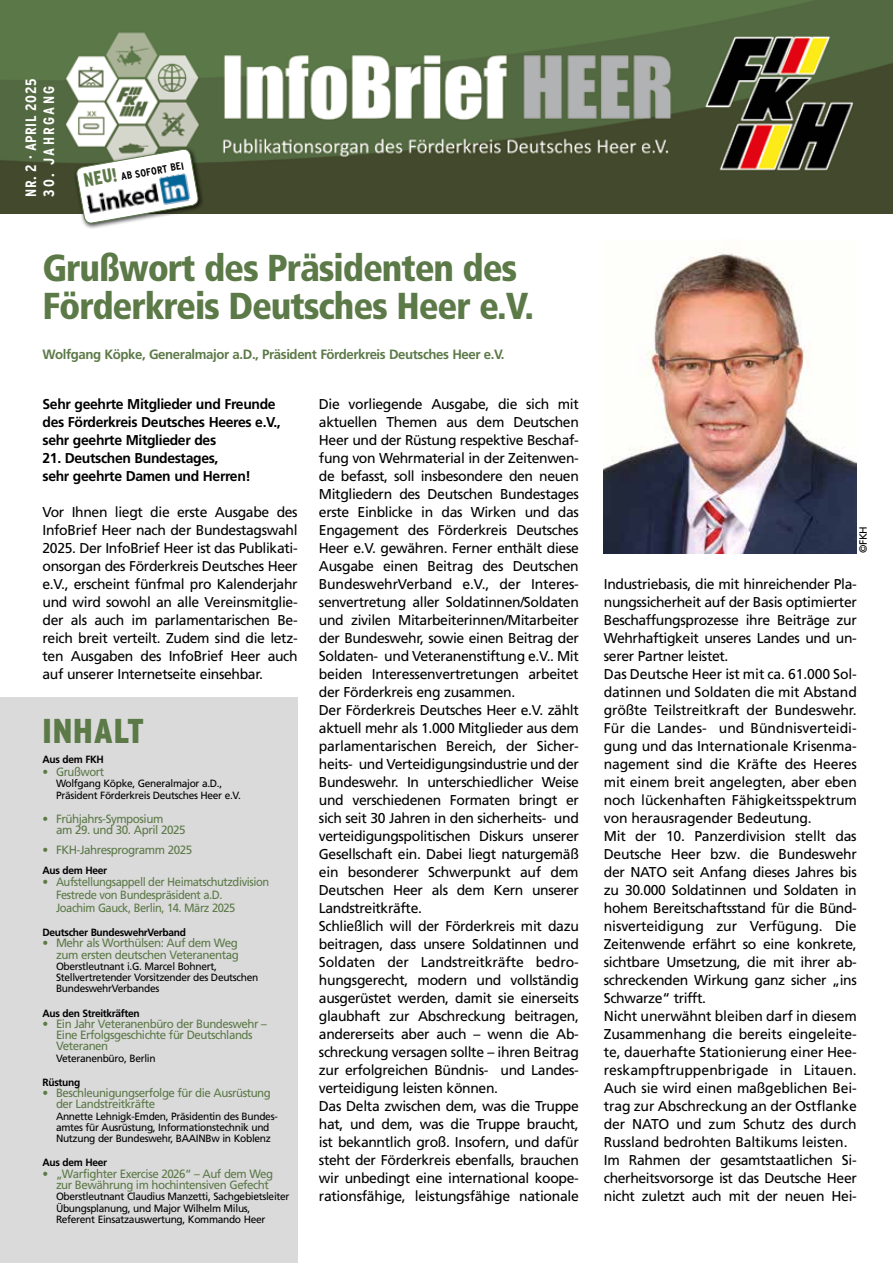
<style>
.page{position:relative;width:893px;height:1263px;background:#fff}
.page>*{position:absolute;margin:0;border:0;box-sizing:border-box;transform-origin:0 0}
.t1{font:900 condensed 37.5px/37.5px "Frutiger";letter-spacing:-.03em;color:#5c7948}
.t2{font:900 condensed 34.5px "Interstate";letter-spacing:.025em;color:#5c7948}
.t3{font:700 condensed 15px "Interstate";letter-spacing:.03em;color:#fff}
.t4{font:700 condensed 15px "Interstate";letter-spacing:.15em;color:#fff}
.t5{font:14.25px/18px "Frutiger LT Pro";letter-spacing:-.025em;color:#000}
.t6{font:700 14.25px/18px "Frutiger";letter-spacing:-.025em;color:#000}
.t7{font:700 13.5px "Frutiger";letter-spacing:-.03em;color:#5c7948}
.t8{font:12px/11.2px "Frutiger LT Pro";letter-spacing:-.04em;color:#5c7948}
.t9{font:10.5px/11.2px "Frutiger LT Pro";letter-spacing:-.03em;color:#000}
.t10{font:700 10.5px "Frutiger LT Pro";letter-spacing:-.03em;color:#000}
.t11{font:700 condensed 10.5px "Interstate";color:#000}
.s1{font-weight:900;font-size:19.35px;color:#5c7948}
</style>
<div class="page">
<div style="left:0;top:697px;width:298px;height:566px;background:#dadada"></div>
<img style="left:0;top:0;width:893px;height:213px">
<img style="left:604px;top:250px;width:253px;height:303px">
<div style="left:74px;top:146px;width:130px;height:83px;background:#000;opacity:.75"></div>
<svg style="left:76px;top:148px;width:123px;height:78px"></svg>
<img style="left:86px;top:173px;width:105px;height:45px">
<p class="t3" style="left:23px;top:197px;width:120px;rotate:-90deg">NR. 2 · APRIL 2025</p>
<p class="t4" style="left:41px;top:197px;width:113px;rotate:-90deg">30. JAHRGANG</p>
<p class="t11" style="left:83px;top:177px;width:102px;rotate:-10deg"><span class="s1">NEU!</span> AB SOFORT BEI</p>
<h1 class="t1" style="left:43px;top:250px;width:493px">Grußwort des Präsidenten des<br>Förderkreis Deutsches Heer e.V.</h1>
<p class="t7" style="left:43px;top:346px;width:463px">Wolfgang Köpke, Generalmajor a.D., Präsident Förderkreis Deutsches Heer e.V.</p>
<p class="t6" style="left:43px;top:395px;width:240px">Sehr geehrte Mitglieder und Freunde des Förderkreis Deutsches Heeres e.V., sehr geehrte Mitglieder des</p>
<p class="t6" style="left:43px;top:449px;width:210px">21. Deutschen Bundestages,<br>sehr geehrte Damen und Herren!</p>
<p class="t5" style="left:43px;top:503px;width:257px;text-align:justify">Vor Ihnen liegt die erste Ausgabe des InfoBrief Heer nach der Bundestagswahl 2025. Der InfoBrief Heer ist das Publikati&shy;onsorgan des Förderkreis Deutsches Heer e.V., erscheint fünfmal pro Kalenderjahr und wird sowohl an alle Vereinsmitglie&shy;der als auch im parlamentarischen Be&shy;reich breit verteilt. Zudem sind die letz&shy;ten Ausgaben des InfoBrief Heer auch auf unserer Internetseite einsehbar.</p>
<p class="t5" style="left:319px;top:395px;width:262px">Die vorliegende Ausgabe, die sich mit aktuellen Themen aus dem Deutschen Heer und der Rüstung respektive Beschaf&shy;fung von Wehrmaterial in der Zeitenwen&shy;de befasst, soll insbesondere den neuen Mitgliedern des Deutschen Bundestages erste Einblicke in das Wirken und das Engagement des Förderkreis Deutsches Heer e.V. gewähren. Ferner enthält diese Ausgabe einen Beitrag des Deutschen BundeswehrVerband e.V., der Interes&shy;senvertretung aller Soldatinnen/Soldaten und zivilen Mitarbeiterinnen/Mitarbeiter der Bundeswehr, sowie einen Beitrag der Soldaten- und Veteranenstiftung e.V.. Mit beiden Interessenvertretungen arbeitet der Förderkreis eng zusammen.<br>Der Förderkreis Deutsches Heer e.V. zählt aktuell mehr als 1.000 Mitglieder aus dem parlamentarischen Bereich, der Sicher&shy;heits- und Verteidigungsindustrie und der Bundeswehr. In unterschiedlicher Weise und verschiedenen Formaten bringt er sich seit 30 Jahren in den sicherheits- und verteidigungspolitischen Diskurs unserer Gesellschaft ein. Dabei liegt naturgemäß ein besonderer Schwerpunkt auf dem Deutschen Heer als dem Kern unserer Landstreitkräfte.<br>Schließlich will der Förderkreis mit dazu beitragen, dass unsere Soldatinnen und Soldaten der Landstreitkräfte bedro&shy;hungsgerecht, modern und vollständig ausgerüstet werden, damit sie einerseits glaubhaft zur Abschreckung beitragen, andererseits aber auch – wenn die Ab&shy;schreckung versagen sollte – ihren Beitrag zur erfolgreichen Bündnis- und Landes&shy;verteidigung leisten können.<br>Das Delta zwischen dem, was die Truppe hat, und dem, was die Truppe braucht, ist bekanntlich groß. Insofern, und dafür steht der Förderkreis ebenfalls, brauchen wir unbedingt eine international koope&shy;rationsfähige, leistungsfähige nationale</p>
<h2 class="t2" style="left:43px;top:712px;width:103px">INHALT</h2>
<p class="t10" style="left:43px;top:753px;width:63px">Aus dem FKH</p>
<p class="t8" style="left:43px;top:766px;width:63px">• Grußwort</p>
<p class="t9" style="left:56px;top:778px;width:186px">Wolfgang Köpke, Generalmajor a.D.,<br>Präsident Förderkreis Deutsches Heer e.V.</p>
<p class="t8" style="left:56px;top:813px;width:131px;text-indent:-14px">• Frühjahrs-Symposium<br>am 29. und 30. April 2025</p>
<p class="t8" style="left:43px;top:844px;width:151px">• FKH-Jahresprogramm 2025</p>
<p class="t10" style="left:43px;top:864px;width:66px">Aus dem Heer</p>
<p class="t8" style="left:56px;top:876px;width:215px;line-height:12.8px;text-indent:-14px">• Aufstellungsappell der Heimatschutzdivision<br>Festrede von Bundespräsident a.D.<br>Joachim Gauck, Berlin, 14. März 2025</p>
<p class="t10" style="left:43px;top:926px;width:145px">Deutscher BundeswehrVerband</p>
<p class="t8" style="left:43px;top:937px;width:198px;text-align:right">• Mehr als Worthülsen: Auf dem Weg zum ersten deutschen Veteranentag</p>
<p class="t9" style="left:56px;top:961px;width:204px">Oberstleutnant i.G. Marcel Bohnert,<br>Stellvertretender Vorsitzender des Deutschen<br>BundeswehrVerbandes</p>
<p class="t10" style="left:43px;top:1007px;width:99px">Aus den Streitkräften</p>
<p class="t8" style="left:56px;top:1018px;width:212px;text-indent:-14px">• Ein Jahr Veteranenbüro der Bundeswehr –<br>Eine Erfolgsgeschichte für Deutschlands<br>Veteranen</p>
<p class="t9" style="left:56px;top:1052px;width:101px">Veteranenbüro, Berlin</p>
<p class="t10" style="left:43px;top:1076px;width:39px">Rüstung</p>
<p class="t8" style="left:56px;top:1087px;width:216px;text-indent:-14px">• Beschleunigungserfolge für die Ausrüstung der Landstreitkräfte</p>
<p class="t9" style="left:56px;top:1110px;width:223px">Annette Lehnigk-Emden, Präsidentin des Bundes&shy;amtes für Ausrüstung, Informationstechnik und<br>Nutzung der Bundeswehr, BAAINBw in Koblenz</p>
<p class="t10" style="left:43px;top:1156px;width:66px">Aus dem Heer</p>
<p class="t8" style="left:56px;top:1168px;width:219px;text-indent:-14px">• „Warfighter Exercise 2026“ – Auf dem Weg zur Bewährung im hochintensiven Gefecht</p>
<p class="t9" style="left:56px;top:1191px;width:235px">Oberstleutnant Claudius Manzetti, Sachgebietsleiter<br>Übungsplanung, und Major Wilhelm Milus,<br>Referent Einsatzauswertung, Kommando Heer</p>
<p class="t9" style="left:858px;top:553px;width:28px;rotate:-90deg">©FKH</p>
<p class="t5" style="left:604px;top:575px;width:255px">Industriebasis, die mit hinreichender Pla&shy;nungssicherheit auf der Basis optimierter Beschaffungsprozesse ihre Beiträge zur Wehrhaftigkeit unseres Landes und un&shy;serer Partner leistet.<br>Das Deutsche Heer ist mit ca. 61.000 Sol&shy;datinnen und Soldaten die mit Abstand größte Teilstreitkraft der Bundeswehr.<br>Für die Landes- und Bündnisverteidi&shy;gung und das Internationale Krisenma&shy;nagement sind die Kräfte des Heeres mit einem breit angelegten, aber eben noch lückenhaften Fähigkeitsspektrum von herausragender Bedeutung.<br>Mit der 10. Panzerdivision stellt das Deutsche Heer bzw. die Bundeswehr der NATO seit Anfang dieses Jahres bis zu 30.000 Soldatinnen und Soldaten in hohem Bereitschaftsstand für die Bünd&shy;nisverteidigung zur Verfügung. Die Zeitenwende erfährt so eine konkrete, sichtbare Umsetzung, die mit ihrer ab&shy;schreckenden Wirkung ganz sicher „ins Schwarze“ trifft.<br>Nicht unerwähnt bleiben darf in diesem Zusammenhang die bereits eingeleite&shy;te, dauerhafte Stationierung einer Hee&shy;reskampftruppenbrigade in Litauen.<br>Auch sie wird einen maßgeblichen Bei&shy;trag zur Abschreckung an der Ostflanke der NATO und zum Schutz des durch Russland bedrohten Baltikums leisten.<br>Im Rahmen der gesamtstaatlichen Si&shy;cherheitsvorsorge ist das Deutsche Heer nicht zuletzt auch mit der neuen Hei-</p>
</div>
